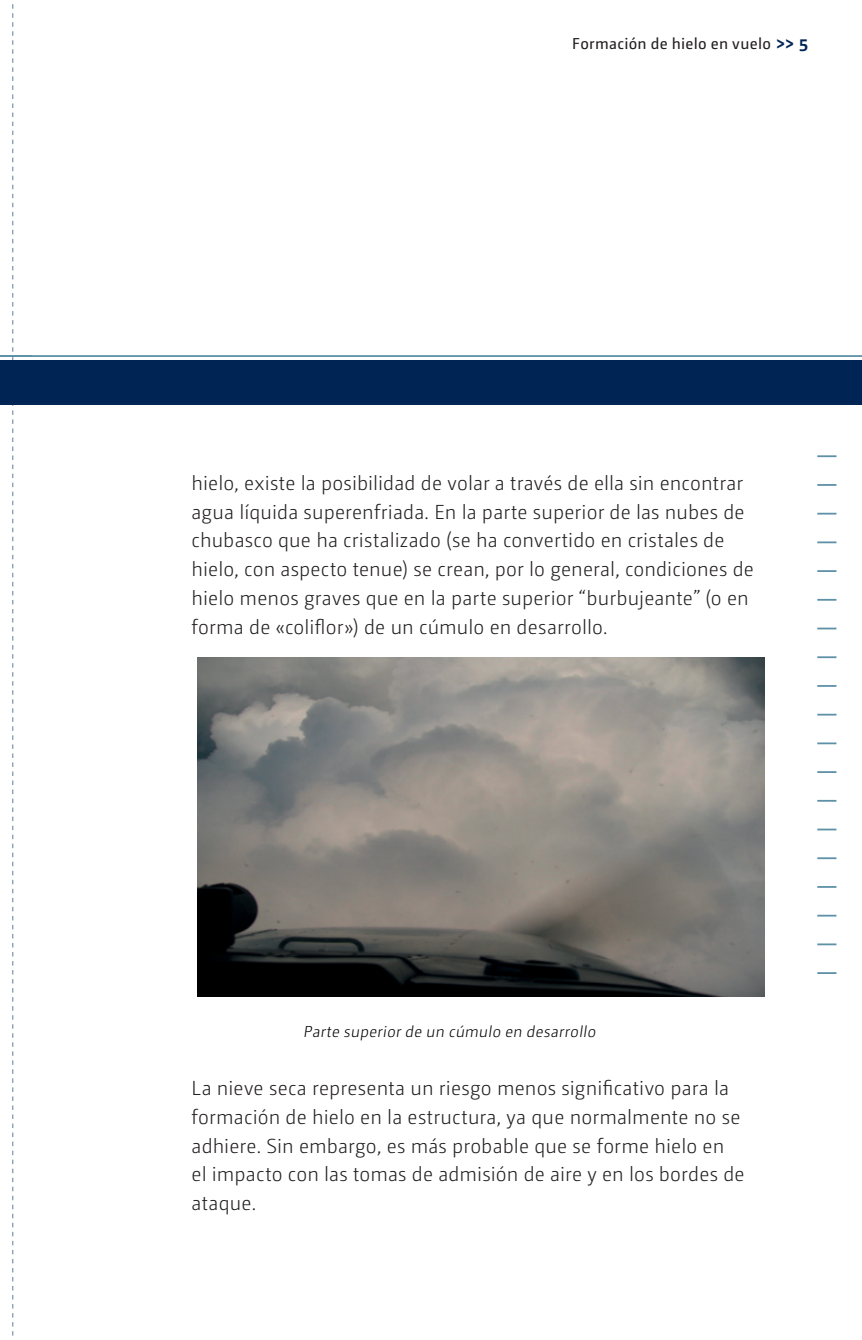
<style>
.page{position:relative;width:862px;height:1340px;background:#fff}
.page>*{position:absolute;margin:0;border:0;box-sizing:border-box;transform-origin:0 0}
.t1{font:300 20.25px/28.8px "Camingo Dos Pro";letter-spacing:.01em;color:#221f1f}
.t2{font:300 15.75px "Camingo Dos Pro";color:#000}
.t3{font:15.75px "Camingo Dos Pro";letter-spacing:.015em;color:#221f1f}
.s1{font-weight:700;font-size:18px;color:#002454}
</style>
<div class="page">
<svg style="left:12px;top:4px;width:1px;height:1332px"></svg>
<div style="left:0;top:360px;width:861px;height:45px;background:#002454"></div>
<hr style="left:0;top:355px;width:861px;height:2px;background:#5e91a7">
<hr style="left:816px;top:455px;width:20px;height:2px;background:#5e91a7">
<hr style="left:816px;top:484px;width:20px;height:2px;background:#5e91a7">
<svg style="left:817px;top:513px;width:19px;height:1px"></svg>
<hr style="left:816px;top:541px;width:20px;height:2px;background:#5e91a7">
<hr style="left:816px;top:570px;width:20px;height:2px;background:#5e91a7">
<svg style="left:817px;top:599px;width:19px;height:1px"></svg>
<hr style="left:816px;top:627px;width:20px;height:2px;background:#5e91a7">
<hr style="left:816px;top:656px;width:20px;height:2px;background:#5e91a7">
<hr style="left:816px;top:685px;width:20px;height:2px;background:#5e91a7">
<hr style="left:816px;top:713px;width:20px;height:2px;background:#5e91a7">
<hr style="left:816px;top:742px;width:20px;height:2px;background:#5e91a7">
<hr style="left:816px;top:771px;width:20px;height:2px;background:#5e91a7">
<svg style="left:817px;top:800px;width:19px;height:1px"></svg>
<hr style="left:816px;top:828px;width:20px;height:2px;background:#5e91a7">
<hr style="left:816px;top:857px;width:20px;height:2px;background:#5e91a7">
<svg style="left:817px;top:886px;width:19px;height:1px"></svg>
<hr style="left:816px;top:914px;width:20px;height:2px;background:#5e91a7">
<hr style="left:816px;top:943px;width:20px;height:2px;background:#5e91a7">
<hr style="left:816px;top:972px;width:20px;height:2px;background:#5e91a7">
<img style="left:197px;top:657px;width:567px;height:340px">
<p class="t3" style="left:572px;top:34px;width:237px">Formación de hielo en vuelo <span class="s1">&gt;&gt; 5</span></p>
<p class="t1" style="left:191px;top:470px;width:563px">hielo, existe la posibilidad de volar a través de ella sin encontrar agua líquida superenfriada. En la parte superior de las nubes de chubasco que ha cristalizado (se ha convertido en cristales de hielo, con aspecto tenue) se crean, por lo general, condiciones de hielo menos graves que en la parte superior “burbujeante” (o en forma de «coliflor») de un cúmulo en desarrollo.</p>
<p class="t2" style="left:303px;top:1024px;width:296px">Parte superior de un cúmulo en desarrollo</p>
<p class="t1" style="left:191px;top:1074px;width:554px">La nieve seca representa un riesgo menos significativo para la formación de hielo en la estructura, ya que normalmente no se adhiere. Sin embargo, es más probable que se forme hielo en<br>el impacto con las tomas de admisión de aire y en los bordes de ataque.</p>
</div>
